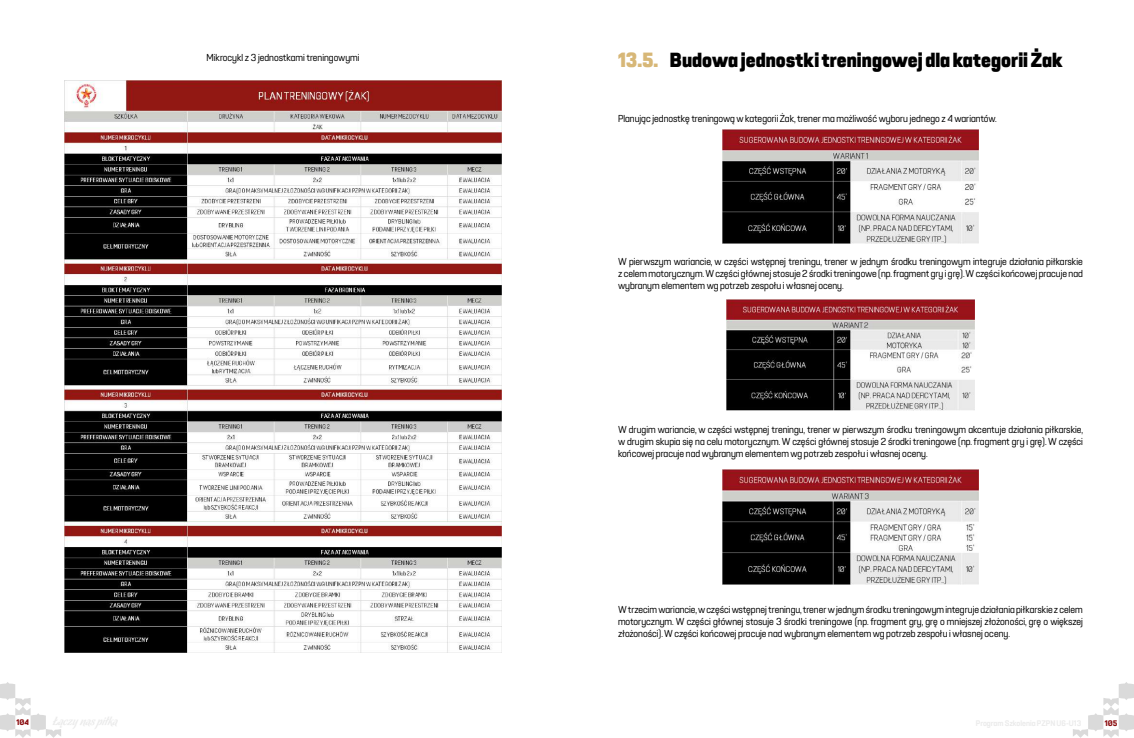
<style>
.page{position:relative;width:1134px;height:738px;background:#fff}
.page>*{position:absolute;margin:0;border:0;box-sizing:border-box;transform-origin:0 0}
.t1{font:800 20px "PZPN";color:#000}
.t2{font:10px/12px "PZPN";color:#000;text-align:justify}
.t3{font:800 8px "PZPN";color:#8c1012}
.s1{font-size:20.2px;color:#d7b777}
</style>
<div class="page">
<svg style="left:1073px;top:682px;width:61px;height:55px"></svg>
<svg style="left:0;top:682px;width:61px;height:55px"></svg>
<img style="left:65px;top:81px;width:436px;height:571px">
<img style="left:723px;top:129px;width:255px;height:115px">
<img style="left:727px;top:299px;width:247px;height:111px">
<img style="left:723px;top:469px;width:255px;height:114px">
<p class="t2" style="left:206px;top:51px;width:154px">Mikrocykl z 3 jednostkami treningowymi</p>
<h1 class="t1" style="left:618px;top:47px;width:446px"><span class="s1">13.5.</span> Budowa jednostki treningowej dla kategorii Żak</h1>
<p class="t2" style="left:618px;top:112px;width:380px">Planując jednostkę treningową w kategorii Żak, trener ma możliwość wyboru jednego z 4 wariantów.</p>
<p class="t2" style="left:618px;top:256px;width:466px">W pierwszym wariancie, w części wstępnej treningu, trener w jednym środku treningowym integruje działania piłkarskie z celem motorycznym. W części głównej stosuje 2 środki treningowe (np. fragment gry i grę). W części końcowej pracuje nad wybranym elementem wg potrzeb zespołu i własnej oceny.</p>
<p class="t2" style="left:618px;top:423px;width:467px">W drugim wariancie, w części wstępnej treningu, trener w pierwszym środku treningowym akcentuje działania piłkarskie, w drugim skupia się na celu motorycznym. W części głównej stosuje 2 środki treningowe (np. fragment gry i grę). W części końcowej pracuje nad wybranym elementem wg potrzeb zespołu i własnej oceny.</p>
<p class="t2" style="left:618px;top:602px;width:466px">W trzecim wariancie, w części wstępnej treningu, trener w jednym środku treningowym integruje działania piłkarskie z celem motorycznym. W części głównej stosuje 3 środki treningowe (np. fragment gry, grę o mniejszej złożoności, grę o większej złożoności). W części końcowej pracuje nad wybranym elementem wg potrzeb zespołu i własnej oceny.</p>
<p class="t3" style="left:17px;top:717px;width:14px">104</p>
<p class="t3" style="left:1105px;top:717px;width:14px">105</p>
</div>
